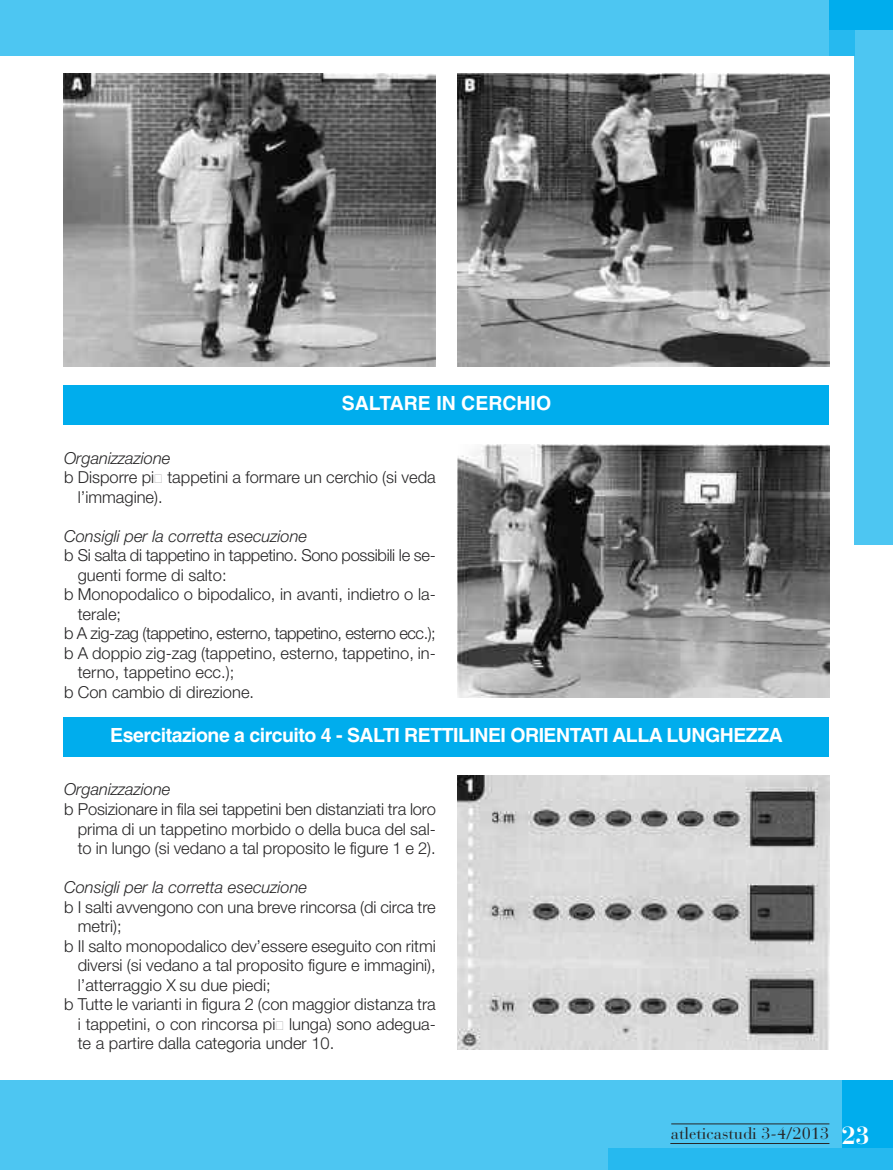
<style>
.page{position:relative;width:893px;height:1170px;background:#fff}
.page>*{position:absolute;margin:0;border:0;box-sizing:border-box;transform-origin:0 0}
.t1{font:700 19.5px "Helvetica";letter-spacing:-.025em;color:#fff}
.t2{font:700 19.5px "Helvetica";color:#fff}
.t3{font:300 16.5px/19.5px "Helvetica Neue";color:#272627}
.t4{font:italic 300 16.5px "Helvetica Neue";color:#272627}
.t5{font:300 16.5px "Helvetica Neue";letter-spacing:-.03em;color:#272627}
.t6{font:300 16.5px "Helvetica Neue";letter-spacing:-.02em;color:#272627}
.t7{font:16.5px "Bauer Bodoni";color:#272627}
.s1{font-weight:700;font-size:24.75px;color:#fff}
</style>
<div class="page">
<div style="left:855px;top:22px;width:38px;height:523px;background:#4dc6f2"></div>
<div style="left:0;top:0;width:893px;height:55px;background:#4dc6f2"></div>
<div style="left:0;top:1080px;width:893px;height:89px;background:#4dc6f2"></div>
<div style="left:842px;top:1080px;width:51px;height:68px;background:#00aded"></div>
<div style="left:608px;top:1148px;width:285px;height:21px;background:#26b9ef"></div>
<div style="left:829px;top:0;width:26px;height:55px;background:#26b9ef"></div>
<div style="left:829px;top:0;width:64px;height:30px;background:#00aded"></div>
<hr style="left:670px;top:1142px;width:159px;height:1px;background:#272627">
<hr style="left:671px;top:1123px;width:158px;height:1px;background:#272627">
<img style="left:64px;top:74px;width:372px;height:292px">
<img style="left:457px;top:74px;width:372px;height:292px">
<div style="left:64px;top:386px;width:765px;height:39px;background:#00aded"></div>
<img style="left:457px;top:444px;width:372px;height:254px">
<div style="left:64px;top:717px;width:765px;height:39px;background:#00aded"></div>
<img style="left:457px;top:776px;width:372px;height:273px">
<p class="t2" style="left:342px;top:396px;width:211px">SALTARE IN CERCHIO</p>
<p class="t4" style="left:64px;top:448px;width:108px">Organizzazione</p>
<p class="t3" style="left:78px;top:467px;width:360px;text-indent:-14px">b Disporre pi_ tappetini a formare un cerchio (si veda l’immagine).</p>
<p class="t4" style="left:64px;top:526px;width:245px">Consigli per la corretta esecuzione</p>
<p class="t6" style="left:64px;top:545px;width:373px">b Si salta di tappetino in tappetino. Sono possibili le se-</p>
<p class="t3" style="left:78px;top:565px;width:150px">guenti forme di salto:</p>
<p class="t3" style="left:64px;top:584px;width:373px">b Monopodalico o bipodalico, in avanti, indietro o la-</p>
<p class="t3" style="left:78px;top:604px;width:45px">terale;</p>
<p class="t5" style="left:64px;top:623px;width:373px">b A zig-zag (tappetino, esterno, tappetino, esterno ecc.);</p>
<p class="t3" style="left:64px;top:643px;width:373px">b A doppio zig-zag (tappetino, esterno, tappetino, in-</p>
<p class="t3" style="left:78px;top:662px;width:158px">terno, tappetino ecc.);</p>
<p class="t3" style="left:64px;top:682px;width:192px">b Con cambio di direzione.</p>
<p class="t1" style="left:110px;top:727px;width:674px">Esercitazione a circuito 4 - SALTI RETTILINEI ORIENTATI ALLA LUNGHEZZA</p>
<p class="t4" style="left:64px;top:779px;width:108px">Organizzazione</p>
<p class="t3" style="left:78px;top:799px;width:360px;text-align:justify;text-indent:-14px">b Posizionare in fila sei tappetini ben distanziati tra loro prima di un tappetino morbido o della buca del sal&shy;to in lungo (si vedano a tal proposito le figure 1 e 2).</p>
<p class="t4" style="left:64px;top:877px;width:245px">Consigli per la corretta esecuzione</p>
<p class="t3" style="left:64px;top:896px;width:373px">b I salti avvengono con una breve rincorsa (di circa tre</p>
<p class="t3" style="left:78px;top:916px;width:46px">metri);</p>
<p class="t3" style="left:64px;top:935px;width:373px">b Il salto monopodalico dev’essere eseguito con ritmi</p>
<p class="t3" style="left:78px;top:955px;width:360px">diversi (si vedano a tal proposito figure e immagini),</p>
<p class="t3" style="left:78px;top:974px;width:194px">l’atterraggio X su due piedi;</p>
<p class="t3" style="left:64px;top:994px;width:373px">b Tutte le varianti in figura 2 (con maggior distanza tra</p>
<p class="t3" style="left:78px;top:1013px;width:360px">i tappetini, o con rincorsa pi_ lunga) sono adegua-</p>
<p class="t3" style="left:78px;top:1033px;width:258px">te a partire dalla categoria under 10.</p>
<p class="t7" style="left:671px;top:1127px;width:200px">atleticastudi 3-4/2013 <span class="s1">23</span></p>
</div>
